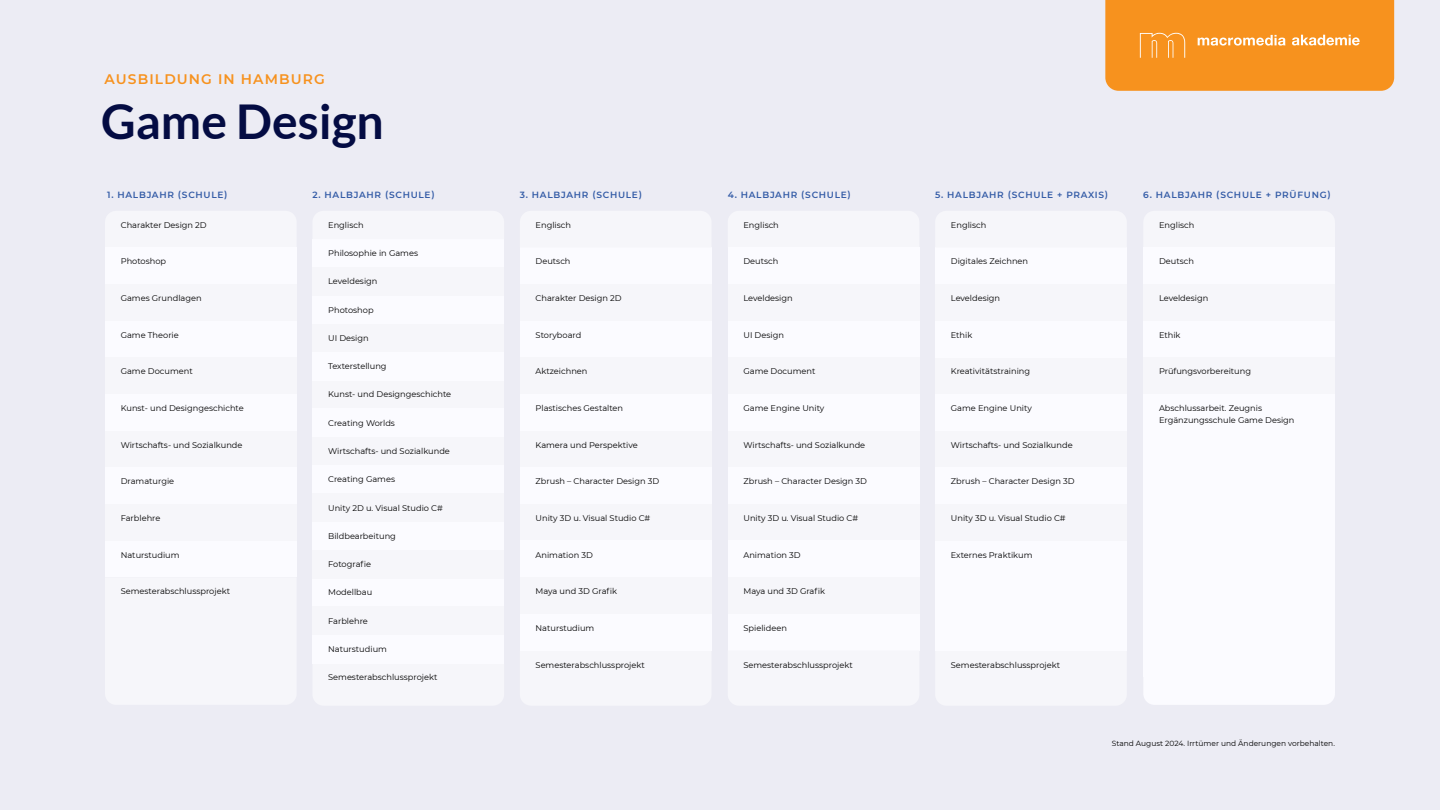
<style>
.page{position:relative;width:1440px;height:810px;background:#ececf4}
.page>*{position:absolute;margin:0;border:0;box-sizing:border-box;transform-origin:0 0}
.Ausbildund_Ausbildungsrichtung{font:700 48px "Lato";color:#040c43}
.Overline{font:600 13.88px "Montserrat";letter-spacing:.08em;color:#f7921e}
.Semester_12_Pt{font:600 9px "Montserrat";letter-spacing:.08em;color:#335ba6}
.Beschrifttung_12_Pt{font:8.25px/12px "Montserrat";color:#000}
.Fußnote_rechtsbündig{font:7.5px "Montserrat";color:#000}
</style>
<div class="page">
<div style="left:1143px;top:247px;width:192px;height:110px;background:#fbfbff"></div>
<div style="left:1143px;top:394px;width:192px;height:282px;background:#fbfbff"></div>
<div style="left:1143px;top:676px;width:192px;height:29px;background:#fbfbff"></div>
<div style="left:105px;top:247px;width:192px;height:330px;background:#fbfbff"></div>
<div style="left:312px;top:239px;width:192px;height:425px;background:#fbfbff"></div>
<div style="left:520px;top:247px;width:192px;height:404px;background:#fbfbff"></div>
<div style="left:728px;top:247px;width:191px;height:404px;background:#fbfbff"></div>
<div style="left:935px;top:247px;width:192px;height:404px;background:#fbfbff"></div>
<svg style="left:1105px;top:0;width:289px;height:91px;background:#f79626"></svg>
<p class="Overline" style="left:105px;top:69px;width:222px">AUSBILDUNG IN HAMBURG</p>
<p class="Ausbildund_Ausbildungsrichtung" style="left:101px;top:94px;width:284px">Game Design</p>
<p class="Semester_12_Pt" style="left:107px;top:188px;width:122px">1. HALBJAHR (SCHULE)</p>
<p class="Semester_12_Pt" style="left:312px;top:188px;width:124px">2. HALBJAHR (SCHULE)</p>
<p class="Semester_12_Pt" style="left:520px;top:188px;width:124px">3. HALBJAHR (SCHULE)</p>
<p class="Semester_12_Pt" style="left:728px;top:188px;width:125px">4. HALBJAHR (SCHULE)</p>
<p class="Semester_12_Pt" style="left:935px;top:188px;width:174px">5. HALBJAHR (SCHULE + PRAXIS)</p>
<p class="Semester_12_Pt" style="left:1143px;top:188px;width:189px">6. HALBJAHR (SCHULE + PRÜFUNG)</p>
<p class="Beschrifttung_12_Pt" style="left:121px;top:219px;width:88px">Charakter Design 2D</p>
<p class="Beschrifttung_12_Pt" style="left:328px;top:219px;width:37px">Englisch</p>
<p class="Beschrifttung_12_Pt" style="left:536px;top:219px;width:37px">Englisch</p>
<p class="Beschrifttung_12_Pt" style="left:743px;top:219px;width:37px">Englisch</p>
<p class="Beschrifttung_12_Pt" style="left:951px;top:219px;width:37px">Englisch</p>
<p class="Beschrifttung_12_Pt" style="left:1159px;top:219px;width:37px">Englisch</p>
<p class="Beschrifttung_12_Pt" style="left:121px;top:255px;width:47px">Photoshop</p>
<p class="Beschrifttung_12_Pt" style="left:121px;top:292px;width:82px">Games Grundlagen</p>
<p class="Beschrifttung_12_Pt" style="left:121px;top:329px;width:60px">Game Theorie</p>
<p class="Beschrifttung_12_Pt" style="left:328px;top:247px;width:91px">Philosophie in Games</p>
<p class="Beschrifttung_12_Pt" style="left:328px;top:275px;width:51px">Leveldesign</p>
<p class="Beschrifttung_12_Pt" style="left:328px;top:303px;width:47px">Photoshop</p>
<p class="Beschrifttung_12_Pt" style="left:328px;top:332px;width:42px">UI Design</p>
<p class="Beschrifttung_12_Pt" style="left:536px;top:255px;width:36px">Deutsch</p>
<p class="Beschrifttung_12_Pt" style="left:536px;top:292px;width:88px">Charakter Design 2D</p>
<p class="Beschrifttung_12_Pt" style="left:536px;top:329px;width:47px">Storyboard</p>
<p class="Beschrifttung_12_Pt" style="left:743px;top:255px;width:36px">Deutsch</p>
<p class="Beschrifttung_12_Pt" style="left:743px;top:292px;width:51px">Leveldesign</p>
<p class="Beschrifttung_12_Pt" style="left:743px;top:329px;width:42px">UI Design</p>
<p class="Beschrifttung_12_Pt" style="left:951px;top:255px;width:79px">Digitales Zeichnen</p>
<p class="Beschrifttung_12_Pt" style="left:1159px;top:255px;width:36px">Deutsch</p>
<p class="Beschrifttung_12_Pt" style="left:951px;top:292px;width:51px">Leveldesign</p>
<p class="Beschrifttung_12_Pt" style="left:1159px;top:292px;width:51px">Leveldesign</p>
<p class="Beschrifttung_12_Pt" style="left:951px;top:329px;width:23px">Ethik</p>
<p class="Beschrifttung_12_Pt" style="left:1159px;top:329px;width:23px">Ethik</p>
<p class="Beschrifttung_12_Pt" style="left:121px;top:365px;width:74px">Game Document</p>
<p class="Beschrifttung_12_Pt" style="left:328px;top:360px;width:60px">Texterstellung</p>
<p class="Beschrifttung_12_Pt" style="left:536px;top:365px;width:53px">Aktzeichnen</p>
<p class="Beschrifttung_12_Pt" style="left:743px;top:365px;width:74px">Game Document</p>
<p class="Beschrifttung_12_Pt" style="left:951px;top:365px;width:81px">Kreativitätstraining</p>
<p class="Beschrifttung_12_Pt" style="left:1159px;top:365px;width:94px">Prüfungsvorbereitung</p>
<p class="Beschrifttung_12_Pt" style="left:328px;top:388px;width:125px">Kunst- und Designgeschichte</p>
<p class="Beschrifttung_12_Pt" style="left:121px;top:402px;width:125px">Kunst- und Designgeschichte</p>
<p class="Beschrifttung_12_Pt" style="left:121px;top:438px;width:123px">Wirtschafts- und Sozialkunde</p>
<p class="Beschrifttung_12_Pt" style="left:328px;top:417px;width:68px">Creating Worlds</p>
<p class="Beschrifttung_12_Pt" style="left:328px;top:445px;width:123px">Wirtschafts- und Sozialkunde</p>
<p class="Beschrifttung_12_Pt" style="left:536px;top:402px;width:89px">Plastisches Gestalten</p>
<p class="Beschrifttung_12_Pt" style="left:536px;top:438px;width:104px">Kamera und Perspektive</p>
<p class="Beschrifttung_12_Pt" style="left:743px;top:402px;width:82px">Game Engine Unity</p>
<p class="Beschrifttung_12_Pt" style="left:743px;top:438px;width:123px">Wirtschafts- und Sozialkunde</p>
<p class="Beschrifttung_12_Pt" style="left:951px;top:402px;width:82px">Game Engine Unity</p>
<p class="Beschrifttung_12_Pt" style="left:951px;top:438px;width:123px">Wirtschafts- und Sozialkunde</p>
<p class="Beschrifttung_12_Pt" style="left:1159px;top:402px;width:137px">Abschlussarbeit. Zeugnis<br>Ergänzungsschule Game Design</p>
<p class="Beschrifttung_12_Pt" style="left:121px;top:475px;width:55px">Dramaturgie</p>
<p class="Beschrifttung_12_Pt" style="left:328px;top:473px;width:68px">Creating Games</p>
<p class="Beschrifttung_12_Pt" style="left:536px;top:475px;width:125px">Zbrush – Character Design 3D</p>
<p class="Beschrifttung_12_Pt" style="left:743px;top:475px;width:125px">Zbrush – Character Design 3D</p>
<p class="Beschrifttung_12_Pt" style="left:951px;top:475px;width:125px">Zbrush – Character Design 3D</p>
<p class="Beschrifttung_12_Pt" style="left:328px;top:501px;width:116px">Unity 2D u. Visual Studio C#</p>
<p class="Beschrifttung_12_Pt" style="left:121px;top:512px;width:41px">Farblehre</p>
<p class="Beschrifttung_12_Pt" style="left:121px;top:548px;width:60px">Naturstudium</p>
<p class="Beschrifttung_12_Pt" style="left:328px;top:530px;width:69px">Bildbearbeitung</p>
<p class="Beschrifttung_12_Pt" style="left:536px;top:512px;width:116px">Unity 3D u. Visual Studio C#</p>
<p class="Beschrifttung_12_Pt" style="left:536px;top:548px;width:59px">Animation 3D</p>
<p class="Beschrifttung_12_Pt" style="left:743px;top:512px;width:116px">Unity 3D u. Visual Studio C#</p>
<p class="Beschrifttung_12_Pt" style="left:743px;top:548px;width:59px">Animation 3D</p>
<p class="Beschrifttung_12_Pt" style="left:951px;top:512px;width:116px">Unity 3D u. Visual Studio C#</p>
<p class="Beschrifttung_12_Pt" style="left:951px;top:548px;width:83px">Externes Praktikum</p>
<p class="Beschrifttung_12_Pt" style="left:328px;top:558px;width:45px">Fotografie</p>
<p class="Beschrifttung_12_Pt" style="left:121px;top:585px;width:111px">Semesterabschlussprojekt</p>
<p class="Beschrifttung_12_Pt" style="left:328px;top:586px;width:46px">Modellbau</p>
<p class="Beschrifttung_12_Pt" style="left:536px;top:585px;width:83px">Maya und 3D Grafik</p>
<p class="Beschrifttung_12_Pt" style="left:743px;top:585px;width:83px">Maya und 3D Grafik</p>
<p class="Beschrifttung_12_Pt" style="left:328px;top:614px;width:41px">Farblehre</p>
<p class="Beschrifttung_12_Pt" style="left:536px;top:622px;width:60px">Naturstudium</p>
<p class="Beschrifttung_12_Pt" style="left:743px;top:622px;width:45px">Spielideen</p>
<p class="Beschrifttung_12_Pt" style="left:328px;top:643px;width:60px">Naturstudium</p>
<p class="Beschrifttung_12_Pt" style="left:536px;top:658px;width:111px">Semesterabschlussprojekt</p>
<p class="Beschrifttung_12_Pt" style="left:743px;top:658px;width:111px">Semesterabschlussprojekt</p>
<p class="Beschrifttung_12_Pt" style="left:951px;top:658px;width:111px">Semesterabschlussprojekt</p>
<p class="Beschrifttung_12_Pt" style="left:328px;top:671px;width:111px">Semesterabschlussprojekt</p>
<p class="Fußnote_rechtsbündig" style="left:1112px;top:738px;width:225px">Stand August 2024. Irrtümer und Änderungen vorbehalten.</p>
</div>
